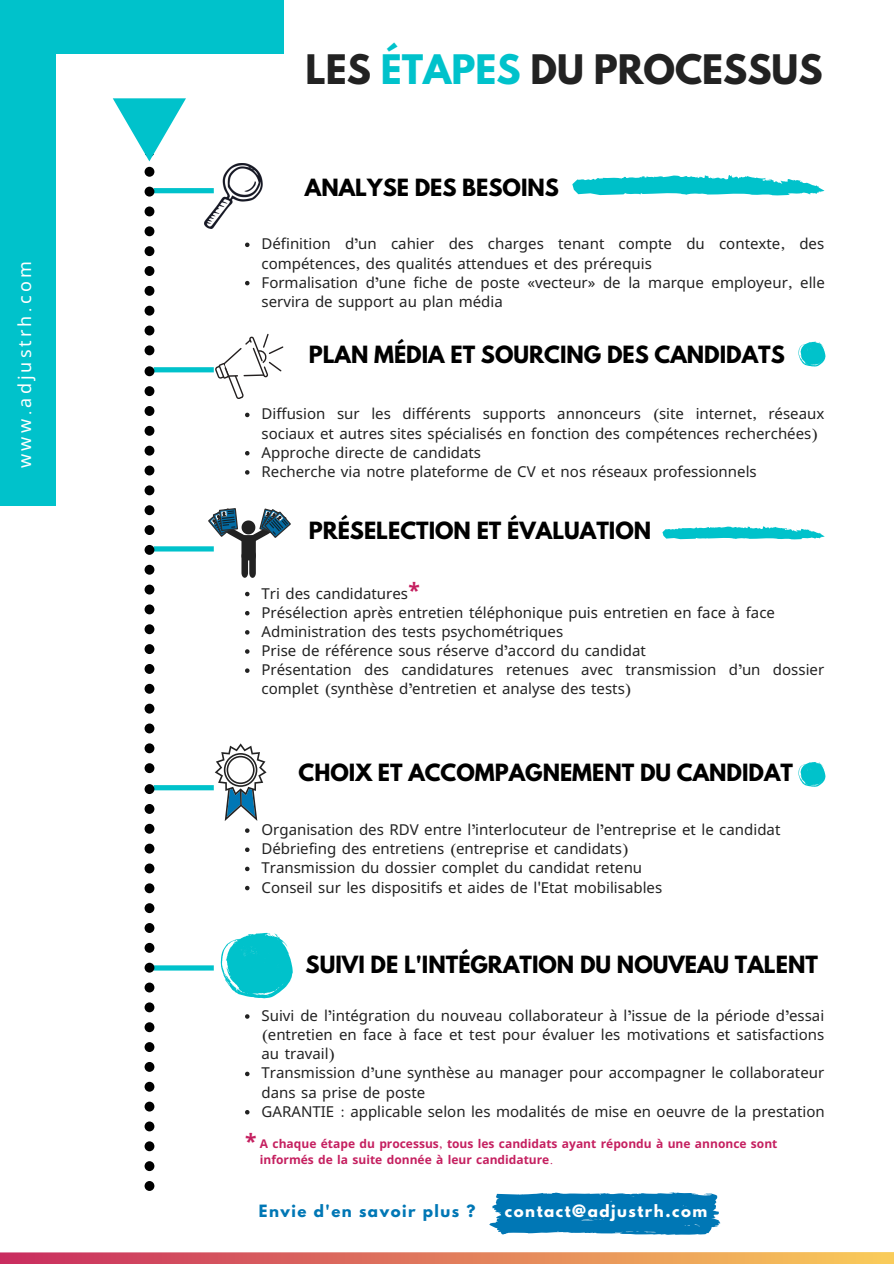
<style>
.page{position:relative;width:894px;height:1264px;background:#fff}
.page>*{position:absolute;margin:0;border:0;box-sizing:border-box;transform-origin:0 0}
.t1{font:700 36px "League Spartan";color:#222}
.t2{font:700 21px "League Spartan";color:#000}
.t3{font:700 21px "Open Sans";color:#c52060}
.t4{font:18px "Noto Sans";letter-spacing:.17em;color:#fff}
.t5{font:15px/19.2px "Noto Sans";color:#222}
.t6{font:700 15px "League Spartan";letter-spacing:.1em;color:#0077b5}
.t7{font:700 15px "League Spartan";letter-spacing:.1em;color:#fff}
.t8{font:700 12px/15.8px "Noto Sans";color:#c52060}
.s1{font-family:"Ekushey Ananta"}
.s2{color:#00c2cb}
.s3{font-family:"Open Sans";font-size:21px}
.s4{font-family:"Ekushey Ananta";font-weight:400}
</style>
<div class="page">
<svg style="left:0;top:1252px;width:893px;height:11px;background:#e17f60"></svg>
<div style="left:0;top:53px;width:56px;height:452px;background:#00c2cb"></div>
<div style="left:0;top:0;width:283px;height:54px;background:#00c2cb"></div>
<svg style="left:489px;top:1192px;width:231px;height:42px;background:#1b85bc"></svg>
<svg style="left:572px;top:175px;width:252px;height:21px"></svg>
<svg style="left:798px;top:342px;width:27px;height:24px"></svg>
<svg style="left:662px;top:526px;width:162px;height:13px"></svg>
<svg style="left:798px;top:762px;width:27px;height:24px"></svg>
<svg style="left:113px;top:98px;width:180px;height:1092px"></svg>
<p class="t4" style="left:12px;top:467px;width:208px;rotate:-90deg">www<span class="s1">.</span>adjustrh<span class="s1">.</span>com</p>
<h1 class="t1" style="left:305px;top:52px;width:518px">LES <span class="s2">ÉTAPES</span> DU PROCESSUS</h1>
<h2 class="t2" style="left:305px;top:177px;width:255px">ANALYSE DES BESOINS</h2>
<p class="t5" style="left:261px;top:234px;width:564px">Définition d<span class="s1">’</span>un cahier des charges tenant compte du contexte<span class="s1">,</span> des compétences<span class="s1">,</span> des qualités attendues et des prérequis<br>Formalisation d<span class="s1">’</span>une fiche de poste «vecteur» de la marque employeur<span class="s1">,</span> elle servira de support au plan média</p>
<h2 class="t2" style="left:308px;top:344px;width:477px">PLAN MÉDIA ET SOURCING DES CANDIDATS</h2>
<p class="t5" style="left:261px;top:404px;width:564px">Diffusion sur les différents supports annonceurs <span class="s1">(</span>site internet<span class="s1">,</span> réseaux sociaux et autres sites spécialisés en fonction des compétences recherchées<span class="s1">)<br></span>Approche directe de candidats<br>Recherche via notre plateforme de CV et nos réseaux professionnels</p>
<h2 class="t2" style="left:308px;top:520px;width:344px">PRÉSELECTION ET ÉVALUATION</h2>
<h2 class="t3" style="left:408px;top:576px;width:13px">*</h2>
<p class="t5" style="left:261px;top:583px;width:564px">Tri des candidatures<br>Présélection après entretien téléphonique puis entretien en face à face Administration des tests psychométriques<br>Prise de référence sous réserve d<span class="s1">’</span>accord du candidat<br>Présentation des candidatures retenues avec transmission d<span class="s1">’</span>un dossier complet <span class="s1">(</span>synthèse d<span class="s1">’</span>entretien et analyse des tests<span class="s1">)</span></p>
<h2 class="t2" style="left:298px;top:761px;width:496px">CHOIX ET ACCOMPAGNEMENT DU CANDIDAT</h2>
<p class="t5" style="left:261px;top:819px;width:520px">Organisation des RDV entre l<span class="s1">’</span>interlocuteur de l<span class="s1">’</span>entreprise et le candidat Débriefing des entretiens <span class="s1">(</span>entreprise et candidats<span class="s1">)<br></span>Transmission du dossier complet du candidat retenu<br>Conseil sur les dispositifs et aides de l<span class="s1">'</span>Etat mobilisables</p>
<h2 class="t2" style="left:305px;top:954px;width:513px">SUIVI DE L'INTÉGRATION DU NOUVEAU TALENT</h2>
<p class="t5" style="left:261px;top:1005px;width:564px">Suivi de l<span class="s1">’</span>intégration du nouveau collaborateur à l<span class="s1">’</span>issue de la période d<span class="s1">’</span>essai <span class="s1">(</span>entretien en face à face et test pour évaluer les motivations et satisfactions au travail<span class="s1">)<br></span>Transmission d<span class="s1">’</span>une synthèse au manager pour accompagner le collaborateur dans sa prise de poste<br>GARANTIE <span class="s1">:</span> applicable selon les modalités de mise en oeuvre de la prestation</p>
<p class="t8" style="left:260px;top:1135px;width:519px;text-indent:-15px"><span class="s3">*</span> A chaque étape du processus<span class="s4">,</span> tous les candidats ayant répondu à une annonce sont informés de la suite donnée à leur candidature<span class="s4">.</span></p>
<p class="t6" style="left:259px;top:1203px;width:218px">Envie d'en savoir plus ?</p>
<p class="t7" style="left:505px;top:1203px;width:204px">contact@adjustrh.com</p>
</div>
